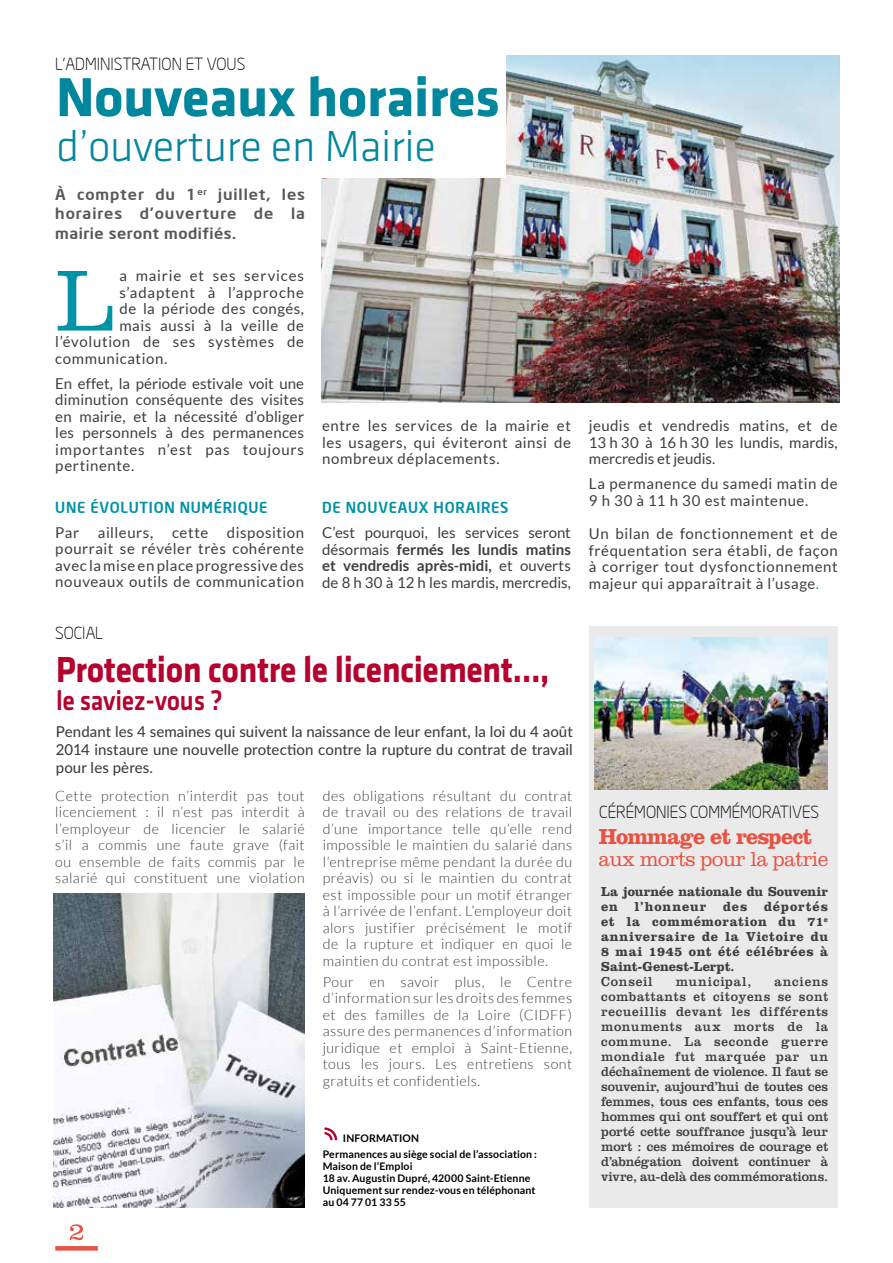
<style>
.page{position:relative;width:893px;height:1263px;background:#fff}
.page>*{position:absolute;margin:0;border:0;box-sizing:border-box;transform-origin:0 0}
.t1{font:300 88.8px "Clarendon BT";color:#0092a5}
.t2{font:700 57px "Klavika";letter-spacing:-.01em;color:#00879d}
.t3{font:300 45px "Klavika";letter-spacing:-.01em;color:#00879d}
.t4{font:700 37.5px "Klavika";letter-spacing:-.01em;color:#b5012e;scale:.9 1}
.t5{font:28.5px "Klavika Medium TF";letter-spacing:-.01em;color:#b5012e;scale:.9 1}
.t6{font:700 22.5px "Clarendon";letter-spacing:-.04em;color:#e85242}
.t7{font:300 21px "Clarendon";letter-spacing:-.03em;color:#e85242;scale:.96 1}
.t8{font:300 16.5px "Neo Sans Intel";color:#000}
.t9{font:15px/16.5px "Lato";letter-spacing:.035em;color:#3e3d40;text-align:justify}
.t10{font:500 15px/18px "Lato";letter-spacing:.005em;color:#3e3d40;text-align:justify}
.t11{font:500 15px/19.5px "Neo Sans Intel";letter-spacing:.045em;color:#58585a;text-align:justify;scale:1.1 1}
.t12{font:500 15px "Neo Sans Intel";letter-spacing:.05em;color:#0092a5}
.t13{font:15px "Lato";letter-spacing:.06em;color:#3e3d40}
.t14{font:15px "Lato";letter-spacing:.055em;color:#3e3d40}
.t15{font:300 14.25px/16.5px "Lato";letter-spacing:.03em;color:#3e3d40;text-align:justify}
.t16{font:13.5px/15px "Clarendon";color:#3e3d40;text-align:justify}
.t17{font:700 13.5px/15px "Clarendon";letter-spacing:.04em;color:#3e3d40;text-align:justify}
.t18{font:13.5px "Clarendon";letter-spacing:.06em;color:#3e3d40}
.t19{font:13.5px "Clarendon";letter-spacing:.065em;color:#3e3d40}
.t20{font:700 10.5px/12px "Lato";letter-spacing:.015em;color:#000}
.s1{font-weight:700}
.s2{font-weight:700;font-size:10.5px;color:#00879d}
</style>
<div class="page">
<img style="left:322px;top:109px;width:518px;height:294px">
<svg style="left:506px;top:55px;width:334px;height:54px;background:#b3cbd5"></svg>
<img style="left:53px;top:893px;width:251px;height:315px">
<svg style="left:70px;top:1224px;width:13px;height:16px"></svg>
<svg style="left:55px;top:1246px;width:43px;height:4px"></svg>
<div style="left:589px;top:626px;width:249px;height:582px;background:#ebeaeb"></div>
<div style="left:268px;top:49px;width:238px;height:129px;background:#fff"></div>
<img style="left:595px;top:638px;width:232px;height:151px">
<svg style="left:324px;top:1127px;width:13px;height:13px"></svg>
<p class="t8" style="left:55px;top:54px;width:191px">L’ADMINISTRATION ET VOUS</p>
<h2 class="t2" style="left:56px;top:66px;width:445px">Nouveaux horaires</h2>
<h3 class="t3" style="left:56px;top:123px;width:381px">d’ouverture en Mairie</h3>
<p class="t11" style="left:55px;top:184px;width:229px">À compter du 1<sup>er</sup> juillet, les horaires d’ouverture de la mairie seront modifiés.</p>
<h1 class="t1" style="left:55px;top:247px;width:62px">L</h1>
<p class="t14" style="left:119px;top:267px;width:186px">a mairie et ses services</p>
<p class="t13" style="left:119px;top:284px;width:186px">s’adaptent à l’approche</p>
<p class="t9" style="left:119px;top:300px;width:186px">de la période des congés,</p>
<p class="t9" style="left:119px;top:317px;width:186px">mais aussi à la veille de</p>
<p class="t9" style="left:55px;top:333px;width:250px">l’évolution de ses systèmes de</p>
<p class="t9" style="left:55px;top:350px;width:114px">communication.</p>
<p class="t9" style="left:55px;top:375px;width:250px">En effet, la période estivale voit une diminution conséquente des visites en mairie, et la nécessité d’obliger les personnels à des permanences importantes n’est pas toujours pertinente.</p>
<p class="t12" style="left:55px;top:498px;width:214px">UNE ÉVOLUTION NUMÉRIQUE</p>
<p class="t9" style="left:55px;top:524px;width:250px">Par ailleurs, cette disposition pourrait se révéler très cohérente avec la mise en place progressive des nouveaux outils de communication</p>
<p class="t8" style="left:55px;top:623px;width:49px">SOCIAL</p>
<p class="t9" style="left:322px;top:417px;width:250px">entre les services de la mairie et les usagers, qui éviteront ainsi de nombreux déplacements.</p>
<p class="t12" style="left:322px;top:498px;width:188px">DE NOUVEAUX HORAIRES</p>
<p class="t9" style="left:322px;top:524px;width:250px">C’est pourquoi, les services seront désormais <span class="s1">fermés les lundis matins et vendredis après-midi,</span> et ouverts de 8 h 30 à 12 h les mardis, mercredis,</p>
<h3 class="t4" style="left:56px;top:649px;width:550px">Protection contre le licenciement…,</h3>
<h3 class="t5" style="left:56px;top:685px;width:187px">le saviez-vous ?</h3>
<p class="t10" style="left:56px;top:721px;width:519px">Pendant les 4 semaines qui suivent la naissance de leur enfant, la loi du 4 août 2014 instaure une nouvelle protection contre la rupture du contrat de travail pour les pères.</p>
<p class="t15" style="left:55px;top:787px;width:251px">Cette protection n’interdit pas tout licenciement : il n’est pas interdit à l’employeur de licencier le salarié s’il a commis une faute grave (fait ou ensemble de faits commis par le salarié qui constituent une violation</p>
<p class="t15" style="left:323px;top:787px;width:251px">des obligations résultant du contrat de travail ou des relations de travail d’une importance telle qu’elle rend impossible le maintien du salarié dans l’entreprise même pendant la durée du préavis) ou si le maintien du contrat est impossible pour un motif étranger à l’arrivée de l’enfant. L’employeur doit alors justifier précisément le motif de la rupture et indiquer en quoi le maintien du contrat est impossible.</p>
<p class="t15" style="left:323px;top:973px;width:251px">Pour en savoir plus, le Centre d’information sur les droits des femmes et des familles de la Loire (CIDFF) assure des permanences d’information juridique et emploi à Saint-Etienne, tous les jours. Les entretiens sont gratuits et confidentiels.</p>
<p class="t20" style="left:323px;top:1129px;width:216px;line-height:16.2px;text-indent:20px">INFORMATION<br>Permanences au siège social de l’association :</p>
<p class="t20" style="left:323px;top:1160px;width:214px">Maison de l’Emploi<br>18 av. Augustin Dupré, 42000 Saint-Etienne<br>Uniquement sur rendez-vous en téléphonant au 04 77 01 33 55</p>
<p class="t9" style="left:589px;top:417px;width:250px">jeudis et vendredis matins, et de 13 h 30 à 16 h 30 les lundis, mardis, mercredis et jeudis.</p>
<p class="t9" style="left:589px;top:475px;width:250px">La permanence du samedi matin de<br>9 h 30 à 11 h 30 est maintenue.</p>
<p class="t9" style="left:589px;top:525px;width:250px">Un bilan de fonctionnement et de fréquentation sera établi, de façon à corriger tout dysfonctionnement majeur qui apparaîtrait à l’usage<span class="s2">.</span></p>
<p class="t8" style="left:599px;top:802px;width:221px">CÉRÉMONIES COMMÉMORATIVES</p>
<h3 class="t6" style="left:599px;top:823px;width:215px">Hommage et respect</h3>
<h3 class="t7" style="left:599px;top:847px;width:240px">aux morts pour la patrie</h3>
<p class="t17" style="left:601px;top:884px;width:229px">La journée nationale du Souvenir en l’honneur des déportés et la commémoration du 71<sup>e </sup>anniversaire de la Victoire du 8 mai 1945 ont été célébrées à Saint-Genest-Lerpt.</p>
<p class="t19" style="left:601px;top:974px;width:53px">Conseil</p>
<p class="t18" style="left:676px;top:974px;width:77px">municipal,</p>
<p class="t16" style="left:601px;top:974px;width:228px;text-indent:173px">anciens combattants et citoyens se sont recueillis devant les différents monuments aux morts de la commune. La seconde guerre mondiale fut marquée par un déchaînement de violence. Il faut se souvenir, aujourd’hui de toutes ces femmes, tous ces enfants, tous ces hommes qui ont souffert et qui ont porté cette souffrance jusqu’à leur mort : ces mémoires de courage et d’abnégation doivent continuer à vivre, au-delà des commémorations.</p>
</div>
